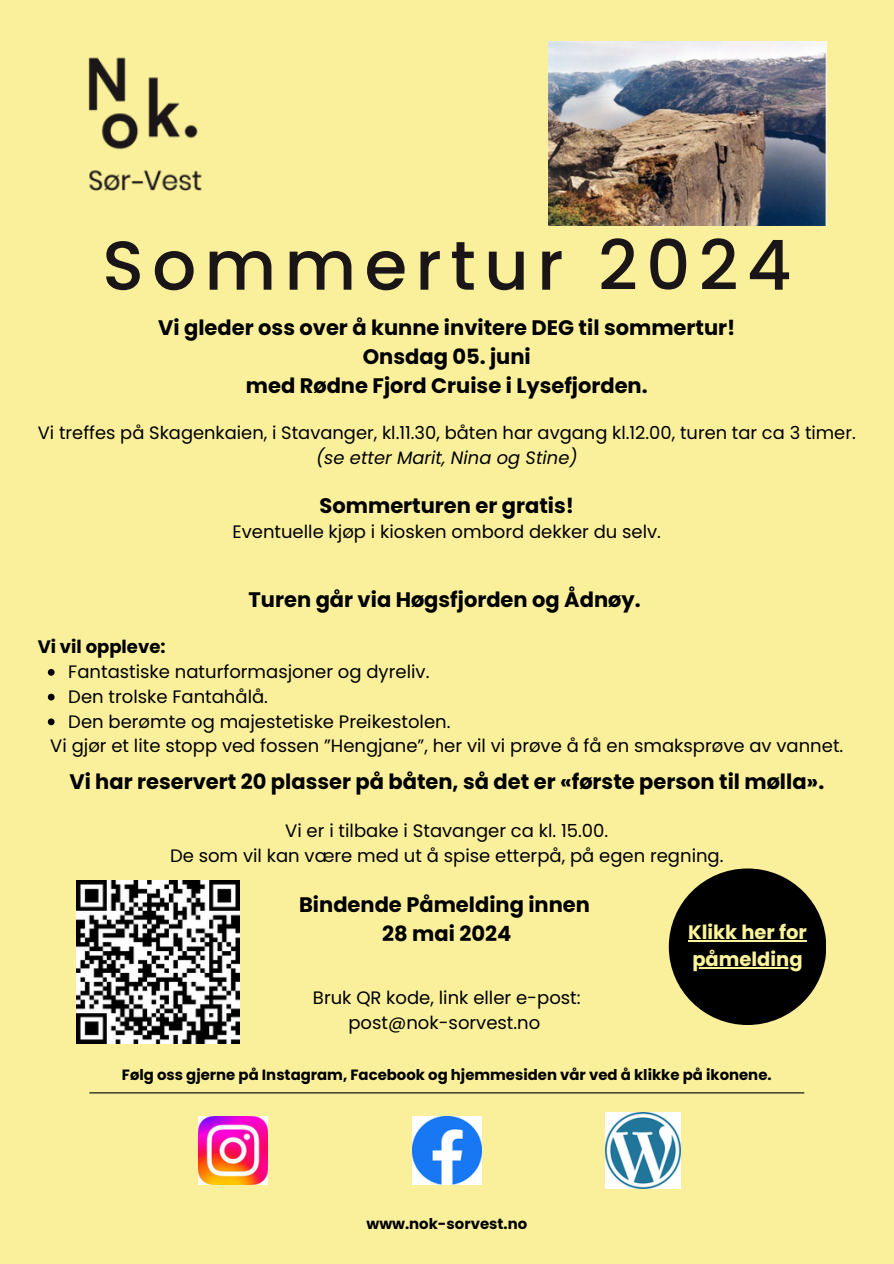
<style>
.page{position:relative;width:894px;height:1264px;background:#fff}
.page>*{position:absolute;margin:0;border:0;box-sizing:border-box;transform-origin:0 0}
.t1{font:500 69px "Poppins";letter-spacing:.12em;color:#1a1617}
.t2{font:700 21px/29.2px "Poppins";color:#000;text-align:center}
.t3{font:700 19.5px "Poppins";color:#fbf49b}
.t4{font:18px/24.8px "Poppins";color:#000;text-align:center}
.t5{font:700 18px "Poppins";color:#000}
.t6{font:17.85px/24.8px "Poppins";color:#000;text-align:center}
.t7{font:700 14.85px "Poppins";color:#000}
.s1{font-style:italic}
</style>
<div class="page">
<div style="left:0;top:0;width:893px;height:1263px;background:#faf09b"></div>
<img style="left:64px;top:38px;width:187px;height:187px">
<div style="left:668px;top:868px;width:157px;height:157px;background:#000;border-radius:50%"></div>
<hr style="left:688px;top:940px;width:118px;height:1px;background:#fbf49b">
<hr style="left:692px;top:967px;width:110px;height:1px;background:#fbf49b">
<img style="left:198px;top:1116px;width:69px;height:68px">
<img style="left:412px;top:1116px;width:69px;height:68px">
<img style="left:605px;top:1112px;width:75px;height:76px">
<hr style="left:89px;top:1092px;width:715px;height:1px;background:#000">
<img style="left:76px;top:880px;width:163px;height:163px">
<img style="left:548px;top:42px;width:278px;height:183px">
<svg style="left:48px;top:669px;width:7px;height:6px"></svg>
<svg style="left:48px;top:693px;width:7px;height:7px"></svg>
<svg style="left:48px;top:718px;width:7px;height:7px"></svg>
<p class="t1" style="left:102px;top:217px;width:690px">Sommertur 2024</p>
<h4 class="t2" style="left:158px;top:313px;width:578px">Vi gleder oss over å kunne invitere DEG til sommertur!<br>Onsdag 05. juni<br>med Rødne Fjord Cruise i Lysefjorden.</h4>
<h2 class="t6" style="left:38px;top:421px;width:819px">Vi treffes på Skagenkaien, i Stavanger, kl.11.30, båten har avgang kl.12.00, turen tar ca 3 timer. <span class="s1">(se etter Marit, Nina og Stine)</span></h2>
<h4 class="t2" style="left:319px;top:490px;width:256px">Sommerturen er gratis!</h4>
<h4 class="t4" style="left:232px;top:519px;width:430px">Eventuelle kjøp i kiosken ombord dekker du selv.</h4>
<p class="t2" style="left:248px;top:585px;width:393px">Turen går via Høgsfjorden og Ådnøy.</p>
<h2 class="t5" style="left:38px;top:634px;width:129px">Vi vil oppleve:</h2>
<h4 class="t4" style="left:68px;top:659px;width:362px">Fantastiske naturformasjoner og dyreliv.</h4>
<h2 class="t4" style="left:68px;top:684px;width:201px">Den trolske Fantahålå.</h2>
<p class="t4" style="left:68px;top:708px;width:383px">Den berømte og majestetiske Preikestolen.</p>
<p class="t4" style="left:50px;top:733px;width:794px">Vi gjør et lite stopp ved fossen ”Hengjane”, her vil vi prøve å få en smaksprøve av vannet.</p>
<p class="t2" style="left:69px;top:766px;width:756px">Vi har reservert 20 plasser på båten, så det er «første person til mølla».</p>
<p class="t4" style="left:170px;top:818px;width:555px">Vi er i tilbake i Stavanger ca kl. 15.00.<br>De som vil kan være med ut å spise etterpå, på egen regning.</p>
<p class="t2" style="left:299px;top:890px;width:292px">Bindende Påmelding innen<br>28 mai 2024</p>
<p class="t3" style="left:688px;top:918px;width:120px">Klikk her for</p>
<h1 class="t3" style="left:692px;top:945px;width:112px">påmelding</h1>
<p class="t4" style="left:313px;top:985px;width:269px">Bruk QR kode, link eller e-post: post@nok-sorvest.no</p>
<p class="t7" style="left:122px;top:1064px;width:651px">Følg oss gjerne på Instagram, Facebook og hjemmesiden vår ved å klikke på ikonene.</p>
<p class="t7" style="left:366px;top:1213px;width:162px">www.nok-sorvest.no</p>
</div>
